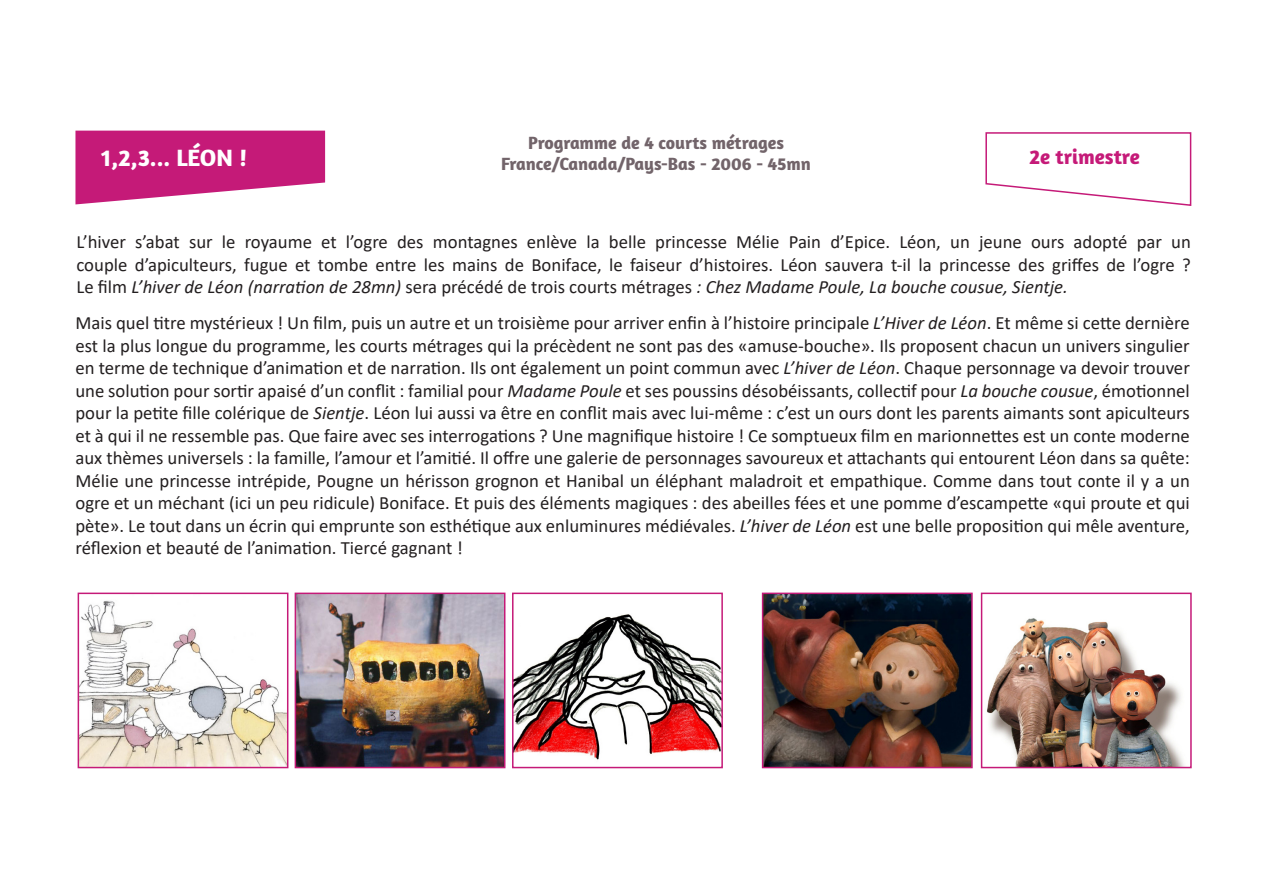
<style>
.page{position:relative;width:1263px;height:893px;background:#fff}
.page>*{position:absolute;margin:0;border:0;box-sizing:border-box;transform-origin:0 0}
.t1{font:700 24px "Amaranth";color:#fff}
.t2{font:700 21px "Amaranth";color:#c51a78}
.t3{font:18.75px/22.5px "Calibri";color:#231f20;text-align:justify}
.t4{font:700 18px "Amaranth";color:#72646a}
.s1{font-style:italic}
</style>
<div class="page">
<svg style="left:75px;top:131px;width:250px;height:73px;background:#cd3b8b"></svg>
<svg style="left:985px;top:132px;width:207px;height:74px"></svg>
<img style="left:81px;top:600px;width:204px;height:165px">
<div style="left:78px;top:593px;width:210px;height:175px;border:2px solid #c51a78"></div>
<img style="left:298px;top:596px;width:204px;height:169px">
<div style="left:295px;top:593px;width:210px;height:175px;border:2px solid #c51a78"></div>
<img style="left:515px;top:614px;width:205px;height:146px">
<div style="left:512px;top:593px;width:211px;height:175px;border:2px solid #c51a78"></div>
<img style="left:765px;top:596px;width:205px;height:169px">
<div style="left:762px;top:593px;width:211px;height:175px;border:2px solid #c51a78"></div>
<img style="left:987px;top:618px;width:197px;height:147px">
<div style="left:981px;top:593px;width:211px;height:175px;border:2px solid #c51a78"></div>
<p class="t4" style="left:528px;top:131px;width:257px">Programme de 4 courts métrages</p>
<p class="t4" style="left:501px;top:153px;width:311px">France/Canada/Pays-Bas - 2006 - 45mn</p>
<p class="t1" style="left:101px;top:142px;width:148px">1,2,3... LÉON !</p>
<p class="t2" style="left:1029px;top:143px;width:112px">2e trimestre</p>
<p class="t3" style="left:77px;top:230px;width:1116px">L’hiver s’abat sur le royaume et l’ogre des montagnes enlève la belle princesse Mélie Pain d’Epice. Léon, un jeune ours adopté par un couple d’apiculteurs, fugue et tombe entre les mains de Boniface, le faiseur d’histoires. Léon sauvera t-il la princesse des griffes de l’ogre ?<br>Le film <span class="s1">L’hiver de Léon (narration de 28mn)</span> sera précédé de trois courts métrages <span class="s1">: Chez Madame Poule, La bouche cousue, Sientje.</span></p>
<p class="t3" style="left:75px;top:311px;width:1116px">Mais quel titre mystérieux ! Un film, puis un autre et un troisième pour arriver enfin à l’histoire principale <span class="s1">L’Hiver de Léon</span>. Et même si cette dernière est la plus longue du programme, les courts métrages qui la précèdent ne sont pas des «amuse-bouche». Ils proposent chacun un univers singulier en terme de technique d’animation et de narration. Ils ont également un point commun avec <span class="s1">L’hiver de Léon</span>. Chaque personnage va devoir trouver une solution pour sortir apaisé d’un conflit : familial pour <span class="s1">Madame Poule</span> et ses poussins désobéissants, collectif pour <span class="s1">La bouche cousue</span>, émotionnel pour la petite fille colérique de <span class="s1">Sientje</span>. Léon lui aussi va être en conflit mais avec lui-même : c’est un ours dont les parents aimants sont apiculteurs et à qui il ne ressemble pas. Que faire avec ses interrogations ? Une magnifique histoire ! Ce somptueux film en marionnettes est un conte moderne aux thèmes universels : la famille, l’amour et l’amitié. Il offre une galerie de personnages savoureux et attachants qui entourent Léon dans sa quête:<br>Mélie une princesse intrépide, Pougne un hérisson grognon et Hanibal un éléphant maladroit et empathique. Comme dans tout conte il y a un ogre et un méchant (ici un peu ridicule) Boniface. Et puis des éléments magiques : des abeilles fées et une pomme d’escampette «qui proute et qui pète». Le tout dans un écrin qui emprunte son esthétique aux enluminures médiévales. <span class="s1">L’hiver de Léon</span> est une belle proposition qui mêle aventure, réflexion et beauté de l’animation. Tiercé gagnant !</p>
</div>
